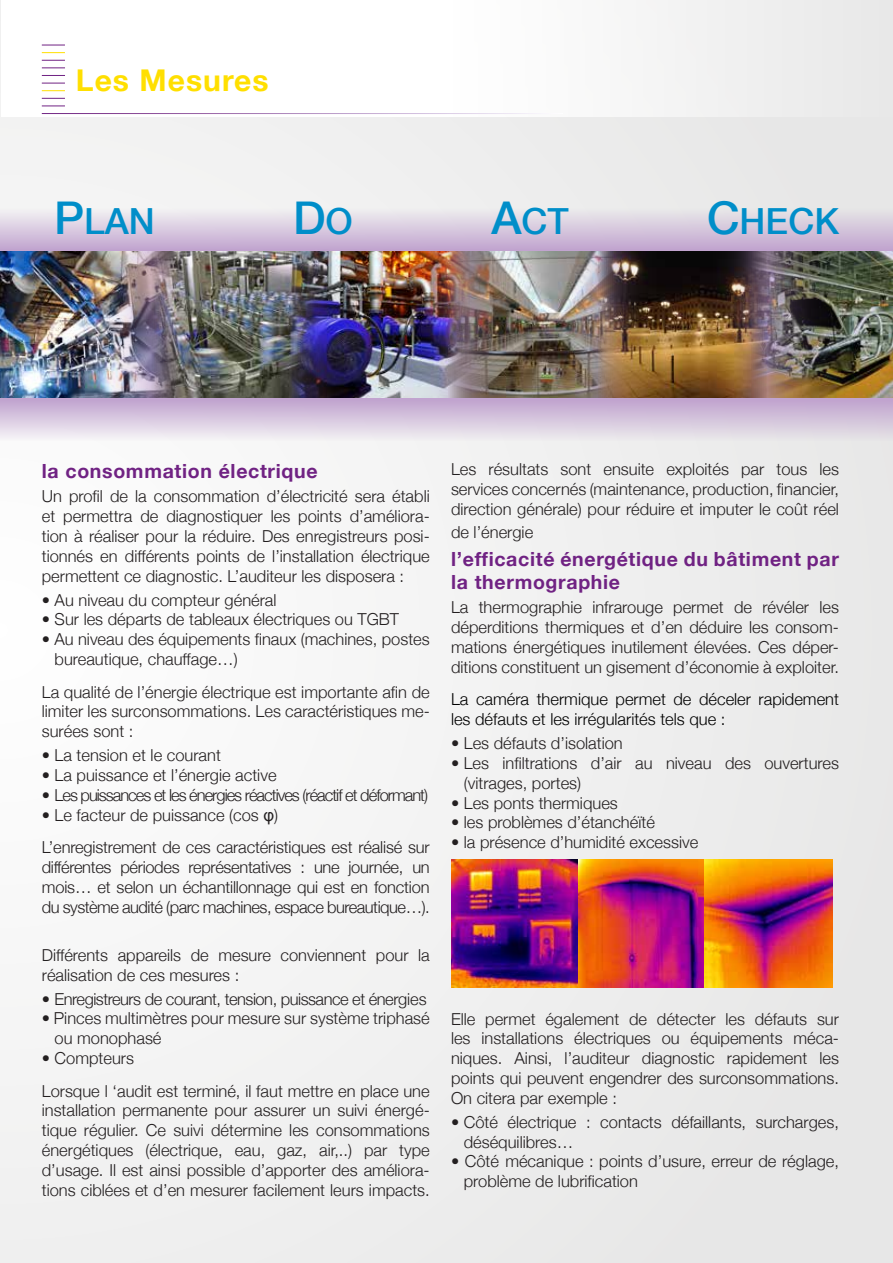
<style>
.page{position:relative;width:893px;height:1263px;background:#f1f1f1}
.page>*{position:absolute;margin:0;border:0;box-sizing:border-box;transform-origin:0 0}
.t1{font:500 45.15px "Helvetica Neue";color:#008ec9}
.t2{font:500 36px "Helvetica Neue";color:#008ec9}
.t3{font:700 30px "Helvetica Neue";letter-spacing:.035em;color:#ffdf00}
.t4{font:700 19.5px/23.4px "Helvetica Neue";letter-spacing:.035em;color:#702283}
.t5{font:300 16.5px/19.8px "Helvetica Neue";color:#231f20}
.t6{font:300 16.5px/19.8px "Helvetica Neue";color:#000}
.t7{font:300 16.5px "Helvetica Neue";letter-spacing:-.06em;color:#231f20}
.t8{font:300 16.5px "Helvetica Neue";letter-spacing:-.03em;color:#231f20}
.s1{font-size:45.15px}
.s2{font-size:36px}
.s3{font-family:"Arial";font-weight:400}
</style>
<div class="page">
<img style="left:451px;top:860px;width:128px;height:128px">
<svg style="left:579px;top:860px;width:126px;height:128px"></svg>
<img style="left:705px;top:860px;width:127px;height:128px">
<hr style="left:0;top:0;width:1px;height:116px;background:#fff">
<div style="left:1px;top:0;width:892px;height:116px;background:linear-gradient(to right,#fff,#eee)"></div>
<svg style="left:42px;top:45px;width:23px;height:1px"></svg>
<svg style="left:42px;top:52px;width:23px;height:1px"></svg>
<svg style="left:42px;top:60px;width:23px;height:1px"></svg>
<svg style="left:42px;top:83px;width:23px;height:1px"></svg>
<svg style="left:42px;top:90px;width:23px;height:1px"></svg>
<svg style="left:42px;top:98px;width:23px;height:1px"></svg>
<svg style="left:42px;top:106px;width:23px;height:1px"></svg>
<hr style="left:42px;top:113px;width:521px;height:1px;background:#fff">
<svg style="left:42px;top:67px;width:23px;height:1px"></svg>
<svg style="left:42px;top:75px;width:23px;height:1px"></svg>
<img style="left:170px;top:251px;width:119px;height:147px">
<img style="left:289px;top:251px;width:157px;height:147px">
<img style="left:446px;top:251px;width:150px;height:147px">
<img style="left:596px;top:251px;width:153px;height:146px">
<img style="left:750px;top:251px;width:143px;height:147px">
<img style="left:0;top:251px;width:170px;height:146px">
<div style="left:0;top:208px;width:893px;height:43px;background:linear-gradient(to bottom,#eee,#c0a2ce)"></div>
<div style="left:0;top:398px;width:893px;height:43px;background:linear-gradient(to bottom,#bea0cd,#f0eff0)"></div>
<h3 class="t3" style="left:76px;top:57px;width:194px">Les Mesures</h3>
<h2 class="t2" style="left:54px;top:192px;width:102px"><span class="s1">P</span>LAN</h2>
<h1 class="t1" style="left:293px;top:181px;width:61px">D<span class="s2">O</span></h1>
<h2 class="t2" style="left:491px;top:192px;width:79px"><span class="s1">A</span>CT</h2>
<h2 class="t2" style="left:707px;top:192px;width:133px"><span class="s1">C</span>HECK</h2>
<p class="t4" style="left:42px;top:460px;width:277px">la consommation électrique</p>
<p class="t5" style="left:42px;top:486px;width:389px;text-align:justify">Un profil de la consommation d’électricité sera établi et permettra de diagnostiquer les points d’améliora&shy;tion à réaliser pour la réduire. Des enregistreurs posi&shy;tionnés en différents points de l’installation électrique permettent ce diagnostic. L’auditeur les disposera :</p>
<p class="t5" style="left:42px;top:589px;width:236px">• Au niveau du compteur général</p>
<p class="t5" style="left:42px;top:609px;width:359px">• Sur les départs de tableaux électriques ou TGBT</p>
<p class="t5" style="left:55px;top:628px;width:377px;text-indent:-13px">• Au niveau des équipements finaux (machines, postes bureautique, chauffage…)</p>
<p class="t5" style="left:42px;top:681px;width:389px;text-align:justify">La qualité de l’énergie électrique est importante afin de limiter les surconsommations. Les caractéristiques me&shy;surées sont :</p>
<p class="t5" style="left:42px;top:744px;width:181px">• La tension et le courant</p>
<p class="t5" style="left:42px;top:764px;width:236px">• La puissance et l’énergie active</p>
<p class="t7" style="left:42px;top:782px;width:388px">• Les puissances et les énergies réactives (réactif et déformant)</p>
<p class="t5" style="left:42px;top:797px;width:389px;line-height:32.5px">• Le facteur de puissance (cos <span class="s3">φ</span>)<br>L’enregistrement de ces caractéristiques est réalisé sur</p>
<p class="t5" style="left:42px;top:856px;width:389px;text-align:justify">différentes périodes représentatives : une journée, un mois… et selon un échantillonnage qui est en fonction du système audité (parc machines, espace bureautique…).</p>
<p class="t5" style="left:42px;top:944px;width:389px">Différents appareils de mesure conviennent pour la réalisation de ces mesures :</p>
<p class="t8" style="left:42px;top:985px;width:386px">• Enregistreurs de courant, tension, puissance et énergies</p>
<p class="t5" style="left:55px;top:1008px;width:377px;text-indent:-13px">• Pinces multimètres pour mesure sur système triphasé ou monophasé</p>
<p class="t5" style="left:42px;top:1041px;width:389px;line-height:32.5px">• Compteurs<br>Lorsque l ‘audit est terminé, il faut mettre en place une</p>
<p class="t5" style="left:42px;top:1099px;width:389px;text-align:justify">installation permanente pour assurer un suivi énergé&shy;tique régulier. Ce suivi détermine les consommations énergétiques (électrique, eau, gaz, air,..) par type d’usage. Il est ainsi possible d’apporter des améliora&shy;tions ciblées et d’en mesurer facilement leurs impacts.</p>
<p class="t5" style="left:451px;top:458px;width:389px;text-align:justify">Les résultats sont ensuite exploités par tous les services concernés (maintenance, production, financier, direction générale) pour réduire et imputer le coût réel</p>
<p class="t5" style="left:451px;top:521px;width:84px">de l’énergie</p>
<p class="t4" style="left:451px;top:548px;width:389px">l’efficacité énergétique du bâtiment par la thermographie</p>
<p class="t5" style="left:451px;top:597px;width:389px;text-align:justify">La thermographie infrarouge permet de révéler les déperditions thermiques et d’en déduire les consom&shy;mations énergétiques inutilement élevées. Ces déper&shy;ditions constituent un gisement d’économie à exploiter.</p>
<p class="t6" style="left:451px;top:689px;width:389px">La caméra thermique permet de déceler rapidement les défauts et les irrégularités tels que :</p>
<p class="t5" style="left:451px;top:732px;width:173px">• Les défauts d’isolation</p>
<p class="t5" style="left:464px;top:752px;width:377px;text-indent:-13px">• Les infiltrations d’air au niveau des ouvertures (vitrages, portes)</p>
<p class="t5" style="left:451px;top:792px;width:168px">• Les ponts thermiques</p>
<p class="t5" style="left:451px;top:812px;width:205px">• les problèmes d’étanchéïté</p>
<p class="t5" style="left:451px;top:831px;width:249px">• la présence d’humidité excessive</p>
<p class="t5" style="left:451px;top:1008px;width:389px;text-align:justify">Elle permet également de détecter les défauts sur les installations électriques ou équipements méca&shy;niques. Ainsi, l’auditeur diagnostic rapidement les points qui peuvent engendrer des surconsommations.<br>On citera par exemple :</p>
<p class="t5" style="left:464px;top:1111px;width:377px;text-indent:-13px">• Côté électrique : contacts défaillants, surcharges, déséquilibres…</p>
<p class="t5" style="left:464px;top:1151px;width:377px;text-indent:-13px">• Côté mécanique : points d’usure, erreur de réglage, problème de lubrification</p>
</div>
